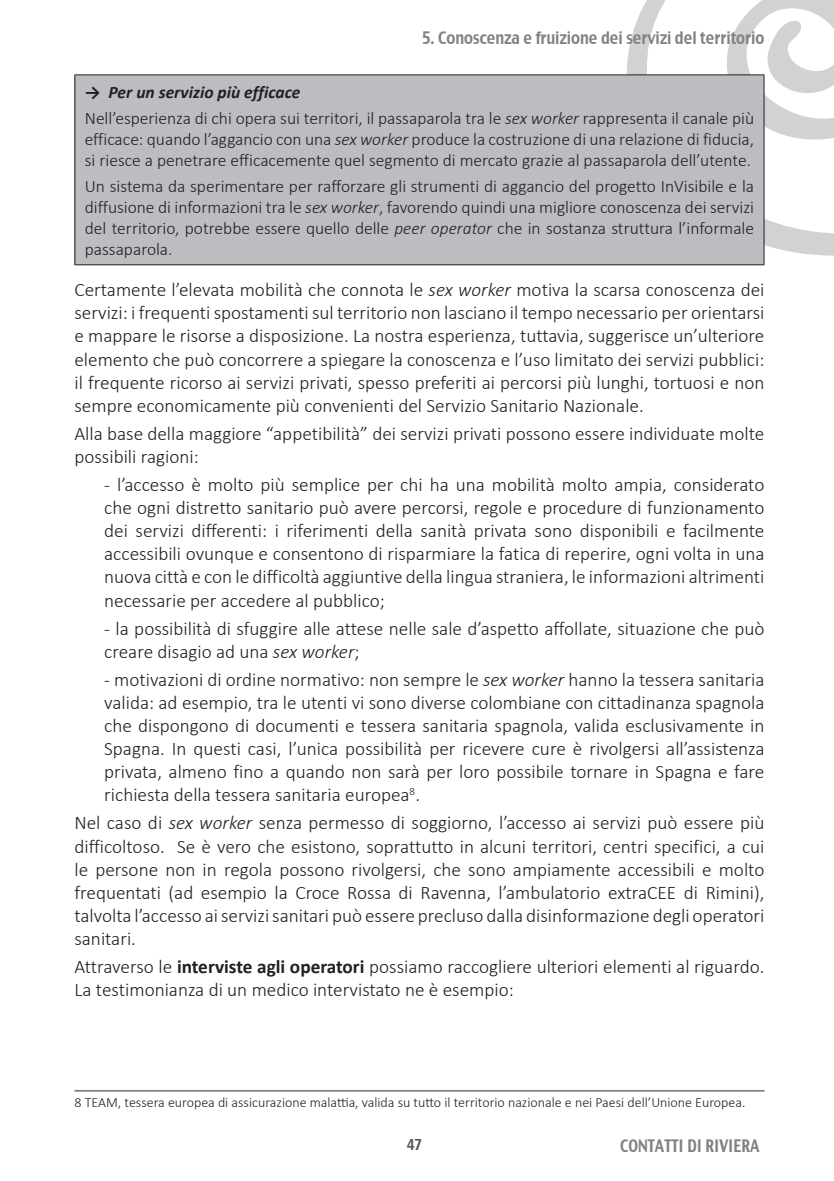
<style>
.page{position:relative;width:834px;height:1181px;background:#fff}
.page>*{position:absolute;margin:0;border:0;box-sizing:border-box;transform-origin:0 0}
.t1{font:300 19.25px/23.1px "Calibri";color:#231f20;text-align:justify}
.t2{font:300 17.5px/21px "Calibri";color:#231f20}
.t3{font:16.8px "Charcoal CY";color:#808285;scale:.83 1}
.t4{font:14.7px "Charcoal CY";color:#57585a;scale:.83 1}
.t5{font:300 14px "Calibri";color:#231f20}
.s1{font-weight:700;font-style:italic}
.s2{font-style:italic}
.s3{font-weight:700}
</style>
<div class="page">
<svg style="left:626px;top:0;width:207px;height:256px"></svg>
<div style="left:75px;top:75px;width:689px;height:190px;background:#bcbdc0"></div>
<hr style="left:74px;top:74px;width:690px;height:1px;background:#231f20">
<hr style="left:74px;top:264px;width:690px;height:1px;background:#231f20">
<hr style="left:74px;top:75px;width:1px;height:189px;background:#231f20">
<hr style="left:763px;top:75px;width:1px;height:189px;background:#231f20">
<hr style="left:74px;top:1090px;width:690px;height:1px;background:#808285">
<p class="t3" style="left:422px;top:27px;width:414px">5. Conoscenza e fruizione dei servizi del territorio</p>
<p class="t2" style="left:85px;top:79px;width:670px;line-height:25.9px"><span class="s1">→ Per un servizio più efficace<br></span>Nell’esperienza di chi opera sui territori, il passaparola tra le <span class="s2">sex worker</span> rappresenta il canale più</p>
<p class="t2" style="left:85px;top:128px;width:670px">efficace: quando l’aggancio con una <span class="s2">sex worker</span> produce la costruzione di una relazione di fiducia, si riesce a penetrare efficacemente quel segmento di mercato grazie al passaparola dell’utente.</p>
<p class="t2" style="left:85px;top:175px;width:670px;text-align:justify">Un sistema da sperimentare per rafforzare gli strumenti di aggancio del progetto InVisibile e la diffusione di informazioni tra le <span class="s2">sex worker</span>, favorendo quindi una migliore conoscenza dei servizi del territorio, potrebbe essere quello delle <span class="s2">peer operator</span> che in sostanza struttura l’informale passaparola.</p>
<p class="t1" style="left:74px;top:278px;width:691px">Certamente l’elevata mobilità che connota le <span class="s2">sex worker</span> motiva la scarsa conoscenza dei servizi: i frequenti spostamenti sul territorio non lasciano il tempo necessario per orientarsi e mappare le risorse a disposizione. La nostra esperienza, tuttavia, suggerisce un’ulteriore elemento che può concorrere a spiegare la conoscenza e l’uso limitato dei servizi pubblici: il frequente ricorso ai servizi privati, spesso preferiti ai percorsi più lunghi, tortuosi e non sempre economicamente più convenienti del Servizio Sanitario Nazionale.</p>
<p class="t1" style="left:74px;top:422px;width:691px">Alla base della maggiore “appetibilità” dei servizi privati possono essere individuate molte possibili ragioni:</p>
<p class="t1" style="left:104px;top:473px;width:661px">- l’accesso è molto più semplice per chi ha una mobilità molto ampia, considerato che ogni distretto sanitario può avere percorsi, regole e procedure di funzionamento dei servizi differenti: i riferimenti della sanità privata sono disponibili e facilmente accessibili ovunque e consentono di risparmiare la fatica di reperire, ogni volta in una nuova città e con le difficoltà aggiuntive della lingua straniera, le informazioni altrimenti necessarie per accedere al pubblico;</p>
<p class="t1" style="left:104px;top:616px;width:661px">- la possibilità di sfuggire alle attese nelle sale d’aspetto affollate, situazione che può creare disagio ad una <span class="s2">sex worker</span>;</p>
<p class="t1" style="left:104px;top:667px;width:661px">- motivazioni di ordine normativo: non sempre le <span class="s2">sex worker</span> hanno la tessera sanitaria valida: ad esempio, tra le utenti vi sono diverse colombiane con cittadinanza spagnola che dispongono di documenti e tessera sanitaria spagnola, valida esclusivamente in Spagna. In questi casi, l’unica possibilità per ricevere cure è rivolgersi all’assistenza privata, almeno fino a quando non sarà per loro possibile tornare in Spagna e fare richiesta della tessera sanitaria europea<sup>8</sup>.</p>
<p class="t1" style="left:74px;top:811px;width:691px">Nel caso di <span class="s2">sex worker</span> senza permesso di soggiorno, l’accesso ai servizi può essere più difficoltoso. Se è vero che esistono, soprattutto in alcuni territori, centri specifici, a cui le persone non in regola possono rivolgersi, che sono ampiamente accessibili e molto frequentati (ad esempio la Croce Rossa di Ravenna, l’ambulatorio extraCEE di Rimini), talvolta l’accesso ai servizi sanitari può essere precluso dalla disinformazione degli operatori sanitari.</p>
<p class="t1" style="left:74px;top:955px;width:691px">Attraverso le <span class="s3">interviste agli operatori</span> possiamo raccogliere ulteriori elementi al riguardo.<br>La testimonianza di un medico intervistato ne è esempio:</p>
<p class="t5" style="left:74px;top:1093px;width:672px">8 TEAM, tessera europea di assicurazione malattia, valida su tutto il territorio nazionale e nei Paesi dell’Unione Europea.</p>
<p class="t4" style="left:407px;top:1135px;width:19px">47</p>
<p class="t3" style="left:620px;top:1134px;width:169px">CONTATTI DI RIVIERA</p>
</div>
